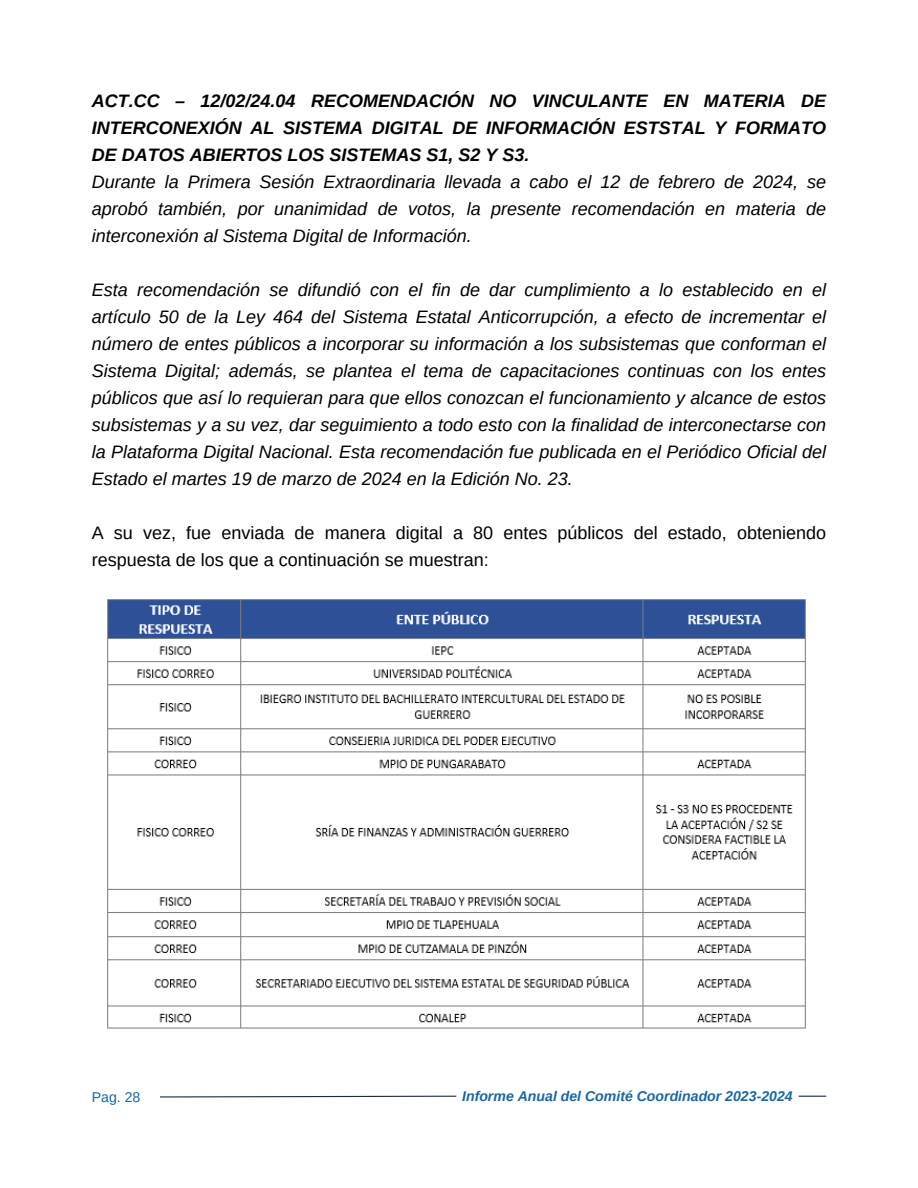
<style>
.page{position:relative;width:918px;height:1188px;background:#fff}
.page>*{position:absolute;margin:0;border:0;box-sizing:border-box;transform-origin:0 0}
.t1{font:italic 18px/27px "Arimo";color:#000}
.t2{font:18px/27px "Arimo";color:#000}
.t3{font:italic 700 14.1px "Arimo";color:#1866a4}
.t4{font:14.1px "Arimo";color:#1866a4}
.s1{font-weight:700}
</style>
<div class="page">
<svg style="left:160px;top:1095px;width:297px;height:3px"></svg>
<svg style="left:799px;top:1096px;width:27px;height:1px"></svg>
<img style="left:107px;top:599px;width:699px;height:430px">
<p class="t1" style="left:92px;top:87px;width:736px"><span class="s1">ACT.CC – 12/02/24.04 RECOMENDACIÓN NO VINCULANTE EN MATERIA DE INTERCONEXIÓN AL SISTEMA DIGITAL DE INFORMACIÓN ESTSTAL Y FORMATO DE DATOS ABIERTOS LOS SISTEMAS S1, S2 Y S3.<br></span>Durante la Primera Sesión Extraordinaria llevada a cabo el 12 de febrero de 2024, se aprobó también, por unanimidad de votos, la presente recomendación en materia de interconexión al Sistema Digital de Información.</p>
<h2 class="t1" style="left:92px;top:276px;width:736px;text-align:justify">Esta recomendación se difundió con el fin de dar cumplimiento a lo establecido en el artículo 50 de la Ley 464 del Sistema Estatal Anticorrupción, a efecto de incrementar el número de entes públicos a incorporar su información a los subsistemas que conforman el Sistema Digital; además, se plantea el tema de capacitaciones continuas con los entes públicos que así lo requieran para que ellos conozcan el funcionamiento y alcance de estos subsistemas y a su vez, dar seguimiento a todo esto con la finalidad de interconectarse con la Plataforma Digital Nacional. Esta recomendación fue publicada en el Periódico Oficial del Estado el martes 19 de marzo de 2024 en la Edición No. 23.</h2>
<p class="t2" style="left:92px;top:519px;width:736px">A su vez, fue enviada de manera digital a 80 entes públicos del estado, obteniendo respuesta de los que a continuación se muestran:</p>
<h1 class="t4" style="left:92px;top:1089px;width:50px">Pag. 28</h1>
<h1 class="t3" style="left:462px;top:1088px;width:332px">Informe Anual del Comité Coordinador 2023-2024</h1>
</div>
